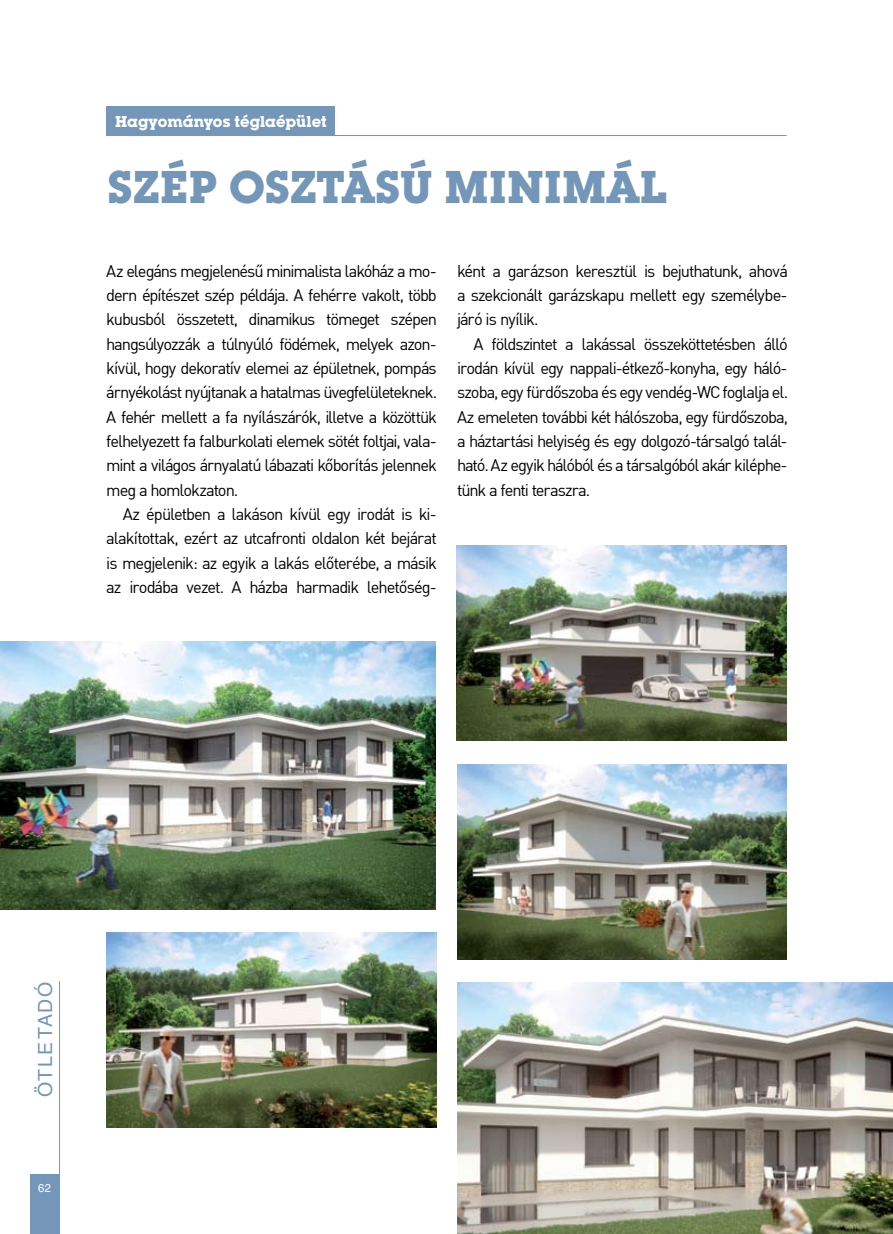
<style>
.page{position:relative;width:893px;height:1234px;background:#fff}
.page>*{position:absolute;margin:0;border:0;box-sizing:border-box;transform-origin:0 0}
.t1{font:700 48px "Lubalin Gra Itc TEE";letter-spacing:.01em;color:#7396b9}
.t2{font:19.5px "H Helvetica";letter-spacing:.09em;color:#7396b9}
.t3{font:16.5px/24.3px "DIN PFL";letter-spacing:.005em;color:#000;text-align:justify}
.t4{font:700 16.5px "Lubalin Gra Itc TEE";color:#fff}
.t5{font:11.25px "H Helvetica";color:#fff}
</style>
<div class="page">
<div style="left:107px;top:106px;width:228px;height:30px;background:#7396b9"></div>
<hr style="left:106px;top:135px;width:681px;height:1px;background:#7396b9">
<img style="left:0;top:641px;width:436px;height:268px">
<img style="left:457px;top:982px;width:436px;height:251px">
<img style="left:106px;top:932px;width:330px;height:195px">
<img style="left:457px;top:764px;width:330px;height:194px">
<img style="left:457px;top:545px;width:329px;height:195px">
<div style="left:30px;top:1174px;width:30px;height:59px;background:#7396b9"></div>
<hr style="left:59px;top:980px;width:1px;height:253px;background:#7396b9">
<p class="t4" style="left:115px;top:112px;width:213px">Hagyományos téglaépület</p>
<h1 class="t1" style="left:108px;top:157px;width:560px">Szép osztású minimál</h1>
<p class="t3" style="left:106px;top:258px;width:331px">Az elegáns megjelenésű minimalista lakóház a mo&shy;dern építészet szép példája. A fehérre vakolt, több kubusból összetett, dinamikus tömeget szépen hangsúlyozzák a túlnyúló födémek, melyek azon&shy;kívül, hogy dekoratív elemei az épületnek, pompás árnyékolást nyújtanak a hatalmas üvegfelületeknek.<br>A fehér mellett a fa nyílászárók, illetve a közöttük felhelyezett fa falburkolati elemek sötét foltjai, vala&shy;mint a világos árnyalatú lábazati kőborítás jelennek meg a homlokzaton.</p>
<p class="t3" style="left:106px;top:501px;width:331px;text-indent:16px">Az épületben a lakáson kívül egy irodát is ki&shy;alakítottak, ezért az utcafronti oldalon két bejárat is megjelenik: az egyik a lakás előterébe, a másik az irodába vezet. A házba harmadik lehetőség-</p>
<p class="t3" style="left:457px;top:258px;width:331px">ként a garázson keresztül is bejuthatunk, ahová a szekcionált garázskapu mellett egy személybe&shy;járó is nyílik.</p>
<p class="t3" style="left:457px;top:331px;width:331px;text-indent:16px">A földszintet a lakással összeköttetésben álló irodán kívül egy nappali-étkező-konyha, egy háló&shy;szoba, egy fürdőszoba és egy vendég-WC foglalja el.<br>Az emeleten további két hálószoba, egy fürdőszoba, a háztartási helyiség és egy dolgozó-társalgó talál&shy;ható. Az egyik hálóból és a társalgóból akár kiléphe&shy;tünk a fenti teraszra.</p>
<p class="t2" style="left:34px;top:1097px;width:117px;rotate:-90deg">ötletadó</p>
<p class="t5" style="left:38px;top:1180px;width:15px">62</p>
</div>
